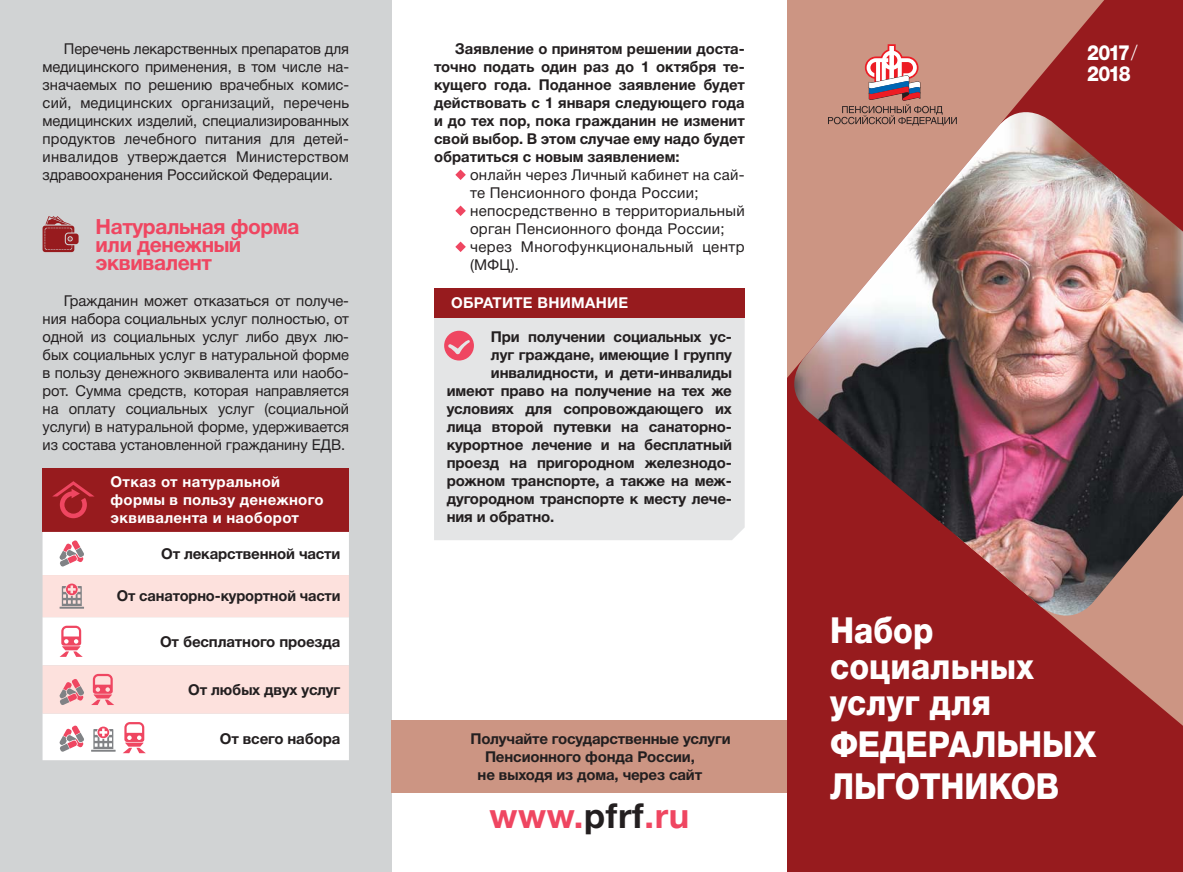
<style>
.page{position:relative;width:1183px;height:872px;background:#fff}
.page>*{position:absolute;margin:0;border:0;box-sizing:border-box;transform-origin:0 0}
.t1{font:800 36px/36px "Helvetica Neue Cyr";color:#fff;scale:.9 1}
.t2{font:700 34.5px "Helvetica Neue Cyr";letter-spacing:.02em;color:#ef4661}
.t3{font:700 21px/18px "Helvetica Neue Cyr";letter-spacing:-.02em;color:#ef4661}
.t4{font:800 21px/21px "Helvetica Neue Cyr";letter-spacing:-.095em;color:#fff;scale:.9 1}
.t5{font:15px/18px "Helvetica Neue Cyr";letter-spacing:.02em;color:#231f20;text-align:justify}
.t6{font:700 15px/18px "Helvetica Neue Cyr";letter-spacing:-.01em;color:#231f20;text-align:justify}
.t7{font:700 15px/18px "Helvetica Neue Cyr";letter-spacing:.02em;color:#fff}
.s1{color:#231f20}
.s2{font-weight:300}
</style>
<div class="page">
<div style="left:0;top:0;width:391px;height:872px;background:#d1d3d4"></div>
<div style="left:787px;top:0;width:395px;height:872px;background:#971b1e"></div>
<svg style="left:787px;top:0;width:317px;height:112px;fill:#cc9583"></svg>
<svg style="left:1056px;top:619px;width:126px;height:106px"></svg>
<img style="left:787px;top:112px;width:395px;height:507px">
<svg style="left:827px;top:44px;width:129px;height:82px;background:#c28c81"></svg>
<div style="left:391px;top:720px;width:396px;height:72px;background:#cc9583"></div>
<svg style="left:43px;top:216px;width:36px;height:36px"></svg>
<div style="left:434px;top:318px;width:310px;height:222px;background:#e4e5e6"></div>
<div style="left:434px;top:288px;width:310px;height:30px;background:#971b1e"></div>
<svg style="left:444px;top:331px;width:30px;height:29px"></svg>
<div style="left:43px;top:468px;width:306px;height:64px;background:#971b1e"></div>
<div style="left:43px;top:532px;width:306px;height:228px;background:#fff"></div>
<svg style="left:43px;top:575px;width:306px;height:138px;background:#fdebe8"></svg>
<svg style="left:59px;top:540px;width:25px;height:27px"></svg>
<svg style="left:60px;top:583px;width:24px;height:25px"></svg>
<svg style="left:60px;top:625px;width:23px;height:32px"></svg>
<svg style="left:59px;top:678px;width:25px;height:27px"></svg>
<svg style="left:91px;top:674px;width:23px;height:31px"></svg>
<svg style="left:59px;top:725px;width:25px;height:27px"></svg>
<svg style="left:93px;top:726px;width:20px;height:23px"></svg>
<hr style="left:91px;top:749px;width:25px;height:2px;background:#808285">
<svg style="left:123px;top:722px;width:23px;height:31px"></svg>
<svg style="left:52px;top:481px;width:42px;height:37px"></svg>
<svg style="left:455px;top:169px;width:10px;height:11px"></svg>
<svg style="left:455px;top:205px;width:10px;height:11px"></svg>
<svg style="left:455px;top:241px;width:10px;height:11px"></svg>
<p class="t5" style="left:43px;top:42px;width:308px;text-indent:21px">Перечень лекарственных препаратов для медицинского применения, в том числе на&shy;значаемых по решению врачебных комис&shy;сий, медицинских организаций, перечень медицинских изделий, специализированных продуктов лечебного питания для детей&shy;инвалидов утверждается Министерством здравоохранения Российской Федерации.</p>
<h3 class="t3" style="left:96px;top:220px;width:205px">Натуральная форма или денежный эквивалент</h3>
<p class="t5" style="left:43px;top:294px;width:308px;text-indent:21px">Гражданин может отказаться от получе&shy;ния набора социальных услуг полностью, от одной из социальных услуг либо двух лю&shy;бых социальных услуг в натуральной форме в пользу денежного эквивалента или наобо&shy;рот. Сумма средств, которая направляется на оплату социальных услуг (социальной услуги) в натуральной форме, удерживается из состава установленной гражданину ЕДВ.</p>
<p class="t7" style="left:111px;top:475px;width:214px">Отказ от натуральной формы в пользу денежного эквивалента и наоборот</p>
<p class="t6" style="left:161px;top:546px;width:181px">От лекарственной части</p>
<p class="t6" style="left:117px;top:589px;width:225px">От санаторно-курортной части</p>
<p class="t6" style="left:160px;top:634px;width:182px">От бесплатного проезда</p>
<p class="t6" style="left:188px;top:682px;width:154px">От любых двух услуг</p>
<p class="t6" style="left:220px;top:732px;width:122px">От всего набора</p>
<p class="t6" style="left:434px;top:41px;width:312px;text-indent:21px">Заявление о принятом решении доста&shy;точно подать один раз до 1 октября те&shy;кущего года. Поданное заявление будет действовать с 1 января следующего года и до тех пор, пока гражданин не изменит свой выбор. В этом случае ему надо будет обратиться с новым заявлением:</p>
<p class="t5" style="left:470px;top:168px;width:276px;text-align:left">онлайн через Личный кабинет на сай&shy;те Пенсионного фонда России; непосредственно в территориальный орган Пенсионного фонда России; через Многофункциональный центр (МФЦ).</p>
<p class="t7" style="left:451px;top:296px;width:179px">ОБРАТИТЕ ВНИМАНИЕ</p>
<p class="t6" style="left:491px;top:329px;width:242px">При получении социальных ус-</p>
<p class="t6" style="left:491px;top:347px;width:242px">луг граждане, имеющие I группу</p>
<p class="t6" style="left:491px;top:365px;width:242px">инвалидности, и дети-инвалиды</p>
<p class="t6" style="left:446px;top:383px;width:286px">имеют право на получение на тех же</p>
<p class="t6" style="left:446px;top:401px;width:286px">условиях для сопровождающего их</p>
<p class="t6" style="left:446px;top:419px;width:286px">лица второй путевки на санаторно-</p>
<p class="t6" style="left:446px;top:437px;width:286px">курортное лечение и на бесплатный</p>
<p class="t6" style="left:446px;top:455px;width:286px">проезд на пригородном железнодо-</p>
<p class="t6" style="left:446px;top:473px;width:286px">рожном транспорте, а также на меж-</p>
<p class="t6" style="left:446px;top:491px;width:286px">дугородном транспорте к месту лече-</p>
<p class="t6" style="left:446px;top:509px;width:109px">ния и обратно.</p>
<p class="t6" style="left:470px;top:731px;width:262px">Получайте государственные услуги</p>
<p class="t6" style="left:485px;top:749px;width:211px">Пенсионного фонда России,</p>
<p class="t6" style="left:477px;top:767px;width:226px">не выходя из дома, через сайт</p>
<h2 class="t2" style="left:489px;top:803px;width:201px">www.<span class="s1">pfrf</span>.ru</h2>
<h3 class="t4" style="left:1086px;top:44px;width:57px">2017 <span class="s2">/<br></span>2018</h3>
<h1 class="t1" style="left:829px;top:616px;width:228px">Набор социальных услуг для</h1>
<h1 class="t1" style="left:829px;top:727px;width:297px;line-height:42px">ФЕДЕРАЛЬНЫХ<br>ЛЬГОТНИКОВ</h1>
</div>
